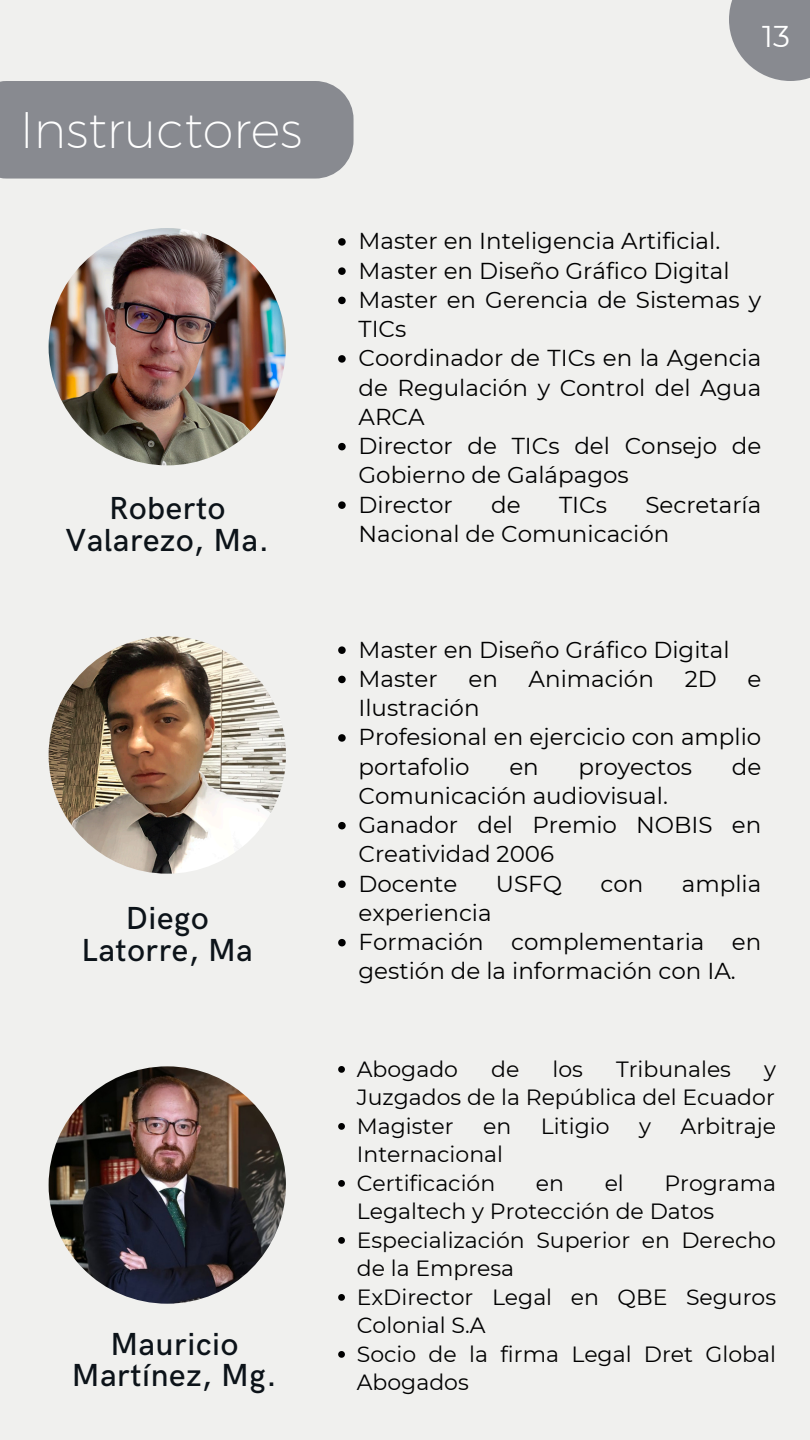
<style>
.page{position:relative;width:810px;height:1440px;background:#f0f0ee}
.page>*{position:absolute;margin:0;border:0;box-sizing:border-box;transform-origin:0 0}
.t1{font:300 50px "Kief Montaser Extra";color:#fff}
.t2{font:500 32px/31.5px "HK Grotesk";letter-spacing:.02em;color:#0c1319;text-align:center}
.t3{font:30px "Montserrat";color:#fff}
.t4{font:23px/29.2px "Montserrat";color:#000}
.t5{font:22px/28.5px "Montserrat";color:#000}
</style>
<div class="page">
<img style="left:49px;top:228px;width:237px;height:237px;border-radius:50%">
<div style="left:729px;top:0;width:81px;height:81px;background:#888a90"></div>
<div style="left:0;top:81px;width:353px;height:98px;background:#888a90"></div>
<svg style="left:338px;top:238px;width:8px;height:8px"></svg>
<svg style="left:338px;top:267px;width:8px;height:8px"></svg>
<svg style="left:338px;top:297px;width:8px;height:7px"></svg>
<svg style="left:338px;top:355px;width:8px;height:8px"></svg>
<svg style="left:338px;top:443px;width:8px;height:7px"></svg>
<svg style="left:338px;top:501px;width:8px;height:8px"></svg>
<img style="left:49px;top:636px;width:237px;height:238px;border-radius:50%">
<svg style="left:338px;top:646px;width:8px;height:8px"></svg>
<svg style="left:338px;top:676px;width:8px;height:7px"></svg>
<svg style="left:338px;top:734px;width:8px;height:8px"></svg>
<svg style="left:338px;top:822px;width:8px;height:7px"></svg>
<svg style="left:338px;top:880px;width:8px;height:8px"></svg>
<svg style="left:338px;top:939px;width:8px;height:7px"></svg>
<img style="left:49px;top:1066px;width:237px;height:238px;border-radius:50%">
<svg style="left:338px;top:1066px;width:7px;height:7px"></svg>
<svg style="left:338px;top:1123px;width:7px;height:7px"></svg>
<svg style="left:338px;top:1180px;width:7px;height:7px"></svg>
<svg style="left:338px;top:1237px;width:7px;height:7px"></svg>
<svg style="left:338px;top:1294px;width:7px;height:7px"></svg>
<svg style="left:338px;top:1351px;width:7px;height:7px"></svg>
<p class="t1" style="left:20px;top:99px;width:284px">Instructores</p>
<p class="t2" style="left:66px;top:494px;width:205px">Roberto<br>Valarezo, Ma.</p>
<h2 class="t2" style="left:82px;top:904px;width:173px">Diego<br>Latorre, Ma</h2>
<p class="t2" style="left:72px;top:1330px;width:206px">Mauricio<br>Martínez, Mg.</p>
<p class="t3" style="left:762px;top:18px;width:29px">13</p>
<h2 class="t4" style="left:359px;top:227px;width:363px">Master en Inteligencia Artificial.</h2>
<p class="t4" style="left:359px;top:256px;width:373px">Master en Diseño Gráfico Digital</p>
<p class="t4" style="left:359px;top:285px;width:404px">Master en Gerencia de Sistemas y<br>TICs</p>
<p class="t4" style="left:359px;top:344px;width:404px;text-align:justify">Coordinador de TICs en la Agencia de Regulación y Control del Agua ARCA</p>
<p class="t4" style="left:359px;top:431px;width:404px">Director de TICs del Consejo de<br>Gobierno de Galápagos</p>
<p class="t4" style="left:359px;top:490px;width:96px">Director</p>
<p class="t4" style="left:491px;top:490px;width:31px">de</p>
<p class="t4" style="left:559px;top:490px;width:49px">TICs</p>
<p class="t4" style="left:359px;top:490px;width:404px;text-indent:287px">Secretaría<br>Nacional de Comunicación</p>
<p class="t4" style="left:359px;top:635px;width:373px">Master en Diseño Gráfico Digital</p>
<p class="t4" style="left:359px;top:664px;width:81px">Master</p>
<p class="t4" style="left:468px;top:664px;width:31px">en</p>
<p class="t4" style="left:529px;top:664px;width:127px">Animación</p>
<p class="t4" style="left:685px;top:664px;width:34px">2D</p>
<p class="t4" style="left:747px;top:664px;width:15px">e</p>
<p class="t4" style="left:359px;top:693px;width:123px">Ilustración</p>
<p class="t4" style="left:359px;top:723px;width:404px">Profesional en ejercicio con amplio portafolio</p>
<p class="t4" style="left:509px;top:752px;width:31px">en</p>
<p class="t4" style="left:579px;top:752px;width:115px">proyectos</p>
<p class="t4" style="left:732px;top:752px;width:31px">de</p>
<p class="t4" style="left:359px;top:781px;width:311px">Comunicación audiovisual.</p>
<p class="t4" style="left:359px;top:810px;width:404px">Ganador del Premio NOBIS en<br>Creatividad 2006</p>
<p class="t4" style="left:359px;top:869px;width:101px">Docente</p>
<p class="t4" style="left:496px;top:869px;width:68px">USFQ</p>
<p class="t4" style="left:601px;top:869px;width:44px">con</p>
<p class="t4" style="left:682px;top:869px;width:81px">amplia</p>
<p class="t4" style="left:359px;top:898px;width:135px">experiencia</p>
<p class="t4" style="left:359px;top:927px;width:404px">Formación complementaria en gestión de la información con IA.</p>
<h2 class="t5" style="left:357px;top:1054px;width:103px">Abogado</h2>
<h2 class="t5" style="left:491px;top:1054px;width:30px">de</h2>
<h2 class="t5" style="left:553px;top:1054px;width:32px">los</h2>
<h2 class="t5" style="left:616px;top:1054px;width:116px">Tribunales</h2>
<h2 class="t5" style="left:357px;top:1054px;width:421px;text-align:right">y<br>Juzgados de la Repú blica del Ecuador</h2>
<p class="t5" style="left:357px;top:1111px;width:98px">Magister</p>
<p class="t5" style="left:483px;top:1111px;width:30px">en</p>
<p class="t5" style="left:541px;top:1111px;width:70px">Litigio</p>
<p class="t5" style="left:639px;top:1111px;width:13px">y</p>
<p class="t5" style="left:681px;top:1111px;width:97px">Arbitraje</p>
<p class="t5" style="left:357px;top:1140px;width:148px">Internacional</p>
<p class="t5" style="left:357px;top:1168px;width:140px">Certificación</p>
<p class="t5" style="left:536px;top:1168px;width:30px">en</p>
<p class="t5" style="left:605px;top:1168px;width:21px">el</p>
<p class="t5" style="left:357px;top:1168px;width:421px;text-indent:308px">Programa<br>Legaltech y Protecció n de Datos</p>
<p class="t5" style="left:357px;top:1225px;width:421px">Especialización Superior en Derecho de la Empresa</p>
<p class="t5" style="left:357px;top:1282px;width:421px">ExDirector Legal en QBE Seguros<br>Colonial S.A</p>
<p class="t5" style="left:357px;top:1339px;width:421px">Socio de la firma Legal Dret Global<br>Abogados</p>
</div>
